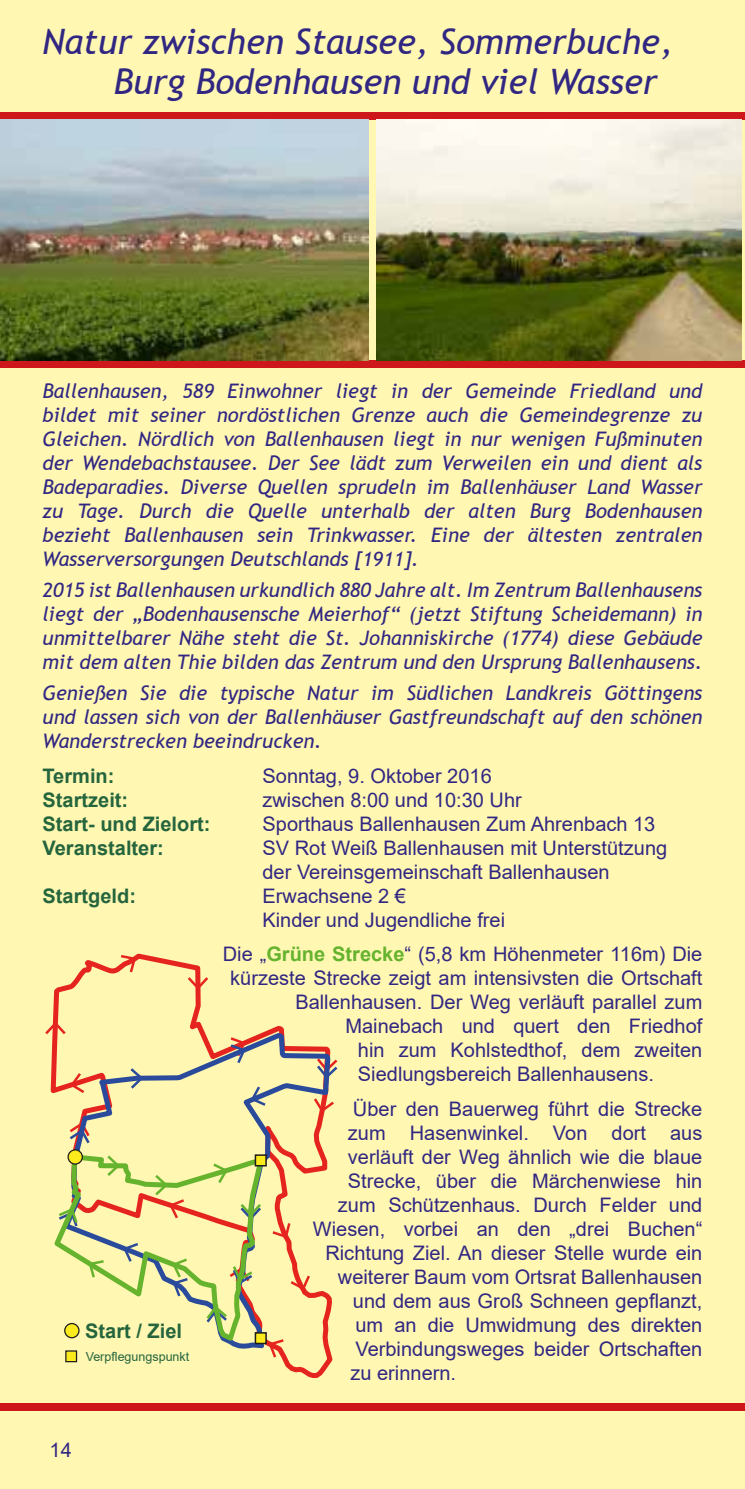
<style>
.page{position:relative;width:745px;height:1489px;background:#fff}
.page>*{position:absolute;margin:0;border:0;box-sizing:border-box;transform-origin:0 0}
.t1{font:italic 35px/40px "Trebuchet MS";color:#312783}
.t2{font:italic 20px/24px "Trebuchet MS";color:#312783;text-align:justify}
.t3{font:20px/24px "Arial";color:#312783}
.t4{font:700 20px "Arial";color:#25653d}
.t5{font:12.5px "Arial";color:#25653d}
.s1{font-weight:700;color:#65b32e}
</style>
<div class="page">
<div style="left:0;top:0;width:744px;height:1488px;background:#fff7b2"></div>
<hr style="left:744px;top:0;width:1px;height:1488px;background:#fff7b2">
<div style="left:0;top:113px;width:744px;height:7px;background:#cd171a"></div>
<div style="left:0;top:360px;width:744px;height:8px;background:#cd171a"></div>
<div style="left:0;top:1403px;width:744px;height:7px;background:#cd171a"></div>
<svg style="left:50px;top:953px;width:283px;height:425px"></svg>
<svg style="left:332px;top:1098px;width:2px;height:14px"></svg>
<svg style="left:45px;top:1021px;width:21px;height:13px"></svg>
<svg style="left:121px;top:954px;width:15px;height:18px"></svg>
<svg style="left:188px;top:977px;width:20px;height:12px"></svg>
<svg style="left:60px;top:1030px;width:272px;height:321px"></svg>
<svg style="left:70px;top:1121px;width:20px;height:22px"></svg>
<svg style="left:130px;top:1068px;width:13px;height:20px"></svg>
<svg style="left:230px;top:1037px;width:15px;height:26px"></svg>
<svg style="left:317px;top:1058px;width:20px;height:20px"></svg>
<svg style="left:250px;top:1086px;width:15px;height:19px"></svg>
<div style="left:67px;top:1149px;width:16px;height:15px;border:1px solid #1d1d1b;border-radius:50%"></div>
<svg style="left:51px;top:1151px;width:259px;height:214px"></svg>
<div style="left:176px;top:1321px;width:6px;height:18px;background:#fff7b2;border-radius:2px"></div>
<img style="left:0;top:120px;width:369px;height:240px">
<img style="left:376px;top:120px;width:365px;height:240px">
<h1 class="t1" style="left:113px;top:22px;width:560px;text-indent:-71px">Natur zwischen Stausee, Sommerbuche,<br>Burg Bodenhausen und viel Wasser</h1>
<p class="t2" style="left:43px;top:378px;width:661px">Ballenhausen, 589 Einwohner liegt in der Gemeinde Friedland und bildet mit seiner nordöstlichen Grenze auch die Gemeindegrenze zu Gleichen. Nördlich von Ballenhausen liegt in nur wenigen Fußminuten der Wendebachstausee. Der See lädt zum Verweilen ein und dient als Badeparadies. Diverse Quellen sprudeln im Ballenhäuser Land Wasser zu Tage. Durch die Quelle unterhalb der alten Burg Bodenhausen bezieht Ballenhausen sein Trinkwasser. Eine der ältesten zentralen Wasserversorgungen Deutschlands [1911].</p>
<p class="t2" style="left:43px;top:577px;width:661px">2015 ist Ballenhausen urkundlich 880 Jahre alt. Im Zentrum Ballenhausens liegt der „Bodenhausensche Meierhof“ (jetzt Stiftung Scheidemann) in unmittelbarer Nähe steht die St. Johanniskirche (1774) diese Gebäude mit dem alten Thie bilden das Zentrum und den Ursprung Ballenhausens.</p>
<p class="t2" style="left:43px;top:681px;width:661px">Genießen Sie die typische Natur im Südlichen Landkreis Göttingens und lassen sich von der Ballenhäuser Gastfreundschaft auf den schönen Wanderstrecken beeindrucken.</p>
<p class="t4" style="left:43px;top:761px;width:73px">Termin:</p>
<p class="t3" style="left:262px;top:763px;width:231px">Sonntag, 9. Oktober 2016</p>
<p class="t4" style="left:43px;top:785px;width:87px">Startzeit:</p>
<p class="t3" style="left:262px;top:787px;width:261px">zwischen 8:00 und 10:30 Uhr</p>
<p class="t4" style="left:43px;top:809px;width:169px">Start- und Zielort:</p>
<p class="t3" style="left:262px;top:811px;width:394px">Sporthaus Ballenhausen Zum Ahrenbach 13</p>
<p class="t4" style="left:43px;top:833px;width:123px">Veranstalter:</p>
<p class="t3" style="left:262px;top:835px;width:406px">SV Rot Weiß Ballenhausen mit Unterstützung der Vereinsgemeinschaft Ballenhausen</p>
<p class="t4" style="left:43px;top:881px;width:95px">Startgeld:</p>
<p class="t3" style="left:262px;top:883px;width:244px">Erwachsene 2 €<br>Kinder und Jugendliche frei</p>
<p class="t3" style="left:223px;top:942px;width:481px">Die „<span class="s1">Grüne Strecke</span>“ (5,8 km Höhenmeter 116m) Die</p>
<p class="t3" style="left:230px;top:966px;width:473px">kürzeste Strecke zeigt am intensivsten die Ortschaft</p>
<p class="t3" style="left:295px;top:990px;width:408px">Ballenhausen. Der Weg verläuft parallel zum</p>
<p class="t3" style="left:345px;top:1014px;width:358px">Mainebach und quert den Friedhof</p>
<p class="t3" style="left:358px;top:1038px;width:346px">hin zum Kohlstedthof, dem zweiten</p>
<p class="t3" style="left:358px;top:1062px;width:297px">Siedlungsbereich Ballenhausens.</p>
<p class="t3" style="left:353px;top:1096px;width:351px">Über den Bauerweg führt die Strecke</p>
<p class="t3" style="left:348px;top:1120px;width:356px">zum Hasenwinkel. Von dort aus</p>
<p class="t3" style="left:348px;top:1144px;width:356px">verläuft der Weg ähnlich wie die blaue</p>
<p class="t3" style="left:348px;top:1168px;width:356px">Strecke, über die Märchenwiese hin</p>
<p class="t3" style="left:338px;top:1192px;width:366px">zum Schützenhaus. Durch Felder und</p>
<p class="t3" style="left:313px;top:1216px;width:391px">Wiesen, vorbei an den „drei Buchen“</p>
<p class="t3" style="left:325px;top:1240px;width:378px">Richtung Ziel. An dieser Stelle wurde ein</p>
<p class="t3" style="left:338px;top:1264px;width:366px">weiterer Baum vom Ortsrat Ballenhausen</p>
<p class="t3" style="left:353px;top:1288px;width:351px">und dem aus Groß Schneen gepflanzt,</p>
<p class="t3" style="left:355px;top:1312px;width:348px">um an die Umwidmung des direkten</p>
<p class="t3" style="left:355px;top:1336px;width:348px">Verbindungsweges beider Ortschaften</p>
<p class="t3" style="left:350px;top:1360px;width:107px">zu erinnern.</p>
<p class="t4" style="left:85px;top:1316px;width:98px">Start / Ziel</p>
<p class="t5" style="left:86px;top:1347px;width:105px">Verpflegungspunkt</p>
<p class="t3" style="left:50px;top:1437px;width:24px">14</p>
</div>
